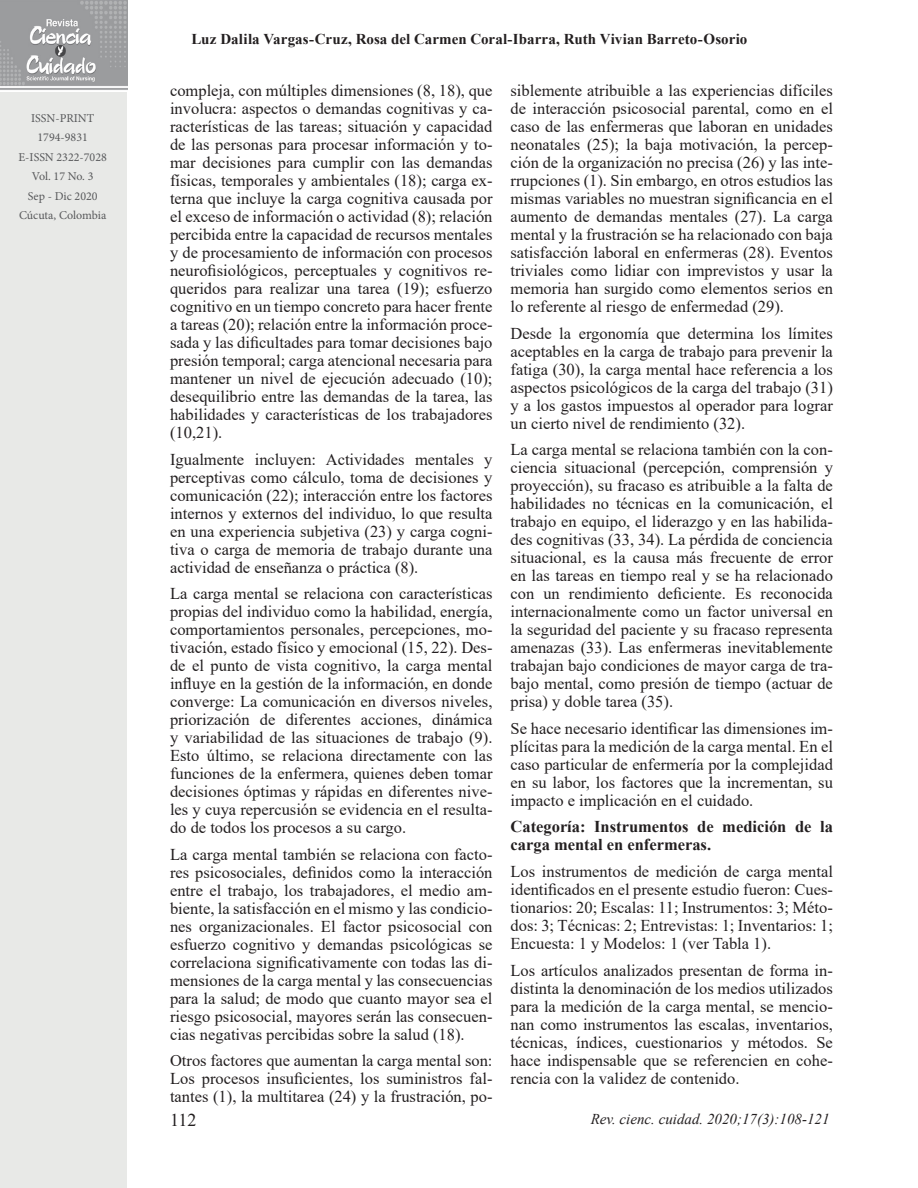
<style>
.page{position:relative;width:918px;height:1188px;background:#fff}
.page>*{position:absolute;margin:0;border:0;box-sizing:border-box;transform-origin:0 0}
.t1{font:18px "Times New Roman";color:#231f20}
.Párrafos{font:16.5px/18px "Times New Roman";color:#231f20;text-align:justify}
.Párrafos-2{font:700 16.5px/18px "Times New Roman";color:#231f20}
.Para_citar_este_arti{font:700 15px "Times New Roman";letter-spacing:.005em;color:#231f20}
.Pie_-_Abreviatura_de{font:italic 15px "Times New Roman";color:#231f20}
.t2{font:12px "Minion Pro";color:#57585a}
</style>
<div class="page">
<div style="left:0;top:91px;width:126px;height:1097px;background:#e8e9e7"></div>
<img style="left:0;top:0;width:128px;height:90px">
<p class="t2" style="left:31px;top:110px;width:65px">ISSN-PRINT</p>
<p class="t2" style="left:38px;top:129px;width:52px">1794-9831</p>
<p class="t2" style="left:19px;top:149px;width:90px">E-ISSN 2322-7028</p>
<p class="t2" style="left:32px;top:168px;width:63px">Vol. 17 No. 3</p>
<p class="t2" style="left:28px;top:188px;width:71px">Sep - Dic 2020</p>
<p class="t2" style="left:19px;top:207px;width:89px">Cúcuta, Colombia</p>
<p class="Para_citar_este_arti" style="left:191px;top:28px;width:558px">Luz Dalila Vargas-Cruz, Rosa del Carmen Coral-Ibarra, Ruth Vivian Barreto-Osorio</p>
<p class="Párrafos" style="left:170px;top:81px;width:324px">compleja, con múltiples dimensiones (8, 18), que involucra: aspectos o demandas cognitivas y ca&shy;racterísticas de las tareas; situación y capacidad de las personas para procesar información y to&shy;mar decisiones para cumplir con las demandas físicas, temporales y ambientales (18); carga ex&shy;terna que incluye la carga cognitiva causada por el exceso de información o actividad (8); relación percibida entre la capacidad de recursos mentales y de procesamiento de información con procesos neurofisiológicos, perceptuales y cognitivos re&shy;queridos para realizar una tarea (19); esfuerzo cognitivo en un tiempo concreto para hacer frente a tareas (20); relación entre la información proce&shy;sada y las dificultades para tomar decisiones bajo presión temporal; carga atencional necesaria para mantener un nivel de ejecución adecuado (10); desequilibrio entre las demandas de la tarea, las habilidades y características de los trabajadores (10,21).</p>
<p class="Párrafos" style="left:170px;top:450px;width:324px">Igualmente incluyen: Actividades mentales y perceptivas como cálculo, toma de decisiones y comunicación (22); interacción entre los factores internos y externos del individuo, lo que resulta en una experiencia subjetiva (23) y carga cogni&shy;tiva o carga de memoria de trabajo durante una actividad de enseñanza o práctica (8).</p>
<p class="Párrafos" style="left:170px;top:584px;width:324px">La carga mental se relaciona con características propias del individuo como la habilidad, energía, comportamientos personales, percepciones, mo&shy;tivación, estado físico y emocional (15, 22). Des&shy;de el punto de vista cognitivo, la carga mental influye en la gestión de la información, en donde converge: La comunicación en diversos niveles, priorización de diferentes acciones, dinámica y variabilidad de las situaciones de trabajo (9).<br>Esto último, se relaciona directamente con las funciones de la enfermera, quienes deben tomar decisiones óptimas y rápidas en diferentes nive&shy;les y cuya repercusión se evidencia en el resulta&shy;do de todos los procesos a su cargo.</p>
<p class="Párrafos" style="left:170px;top:845px;width:324px">La carga mental también se relaciona con facto&shy;res psicosociales, definidos como la interacción entre el trabajo, los trabajadores, el medio am&shy;biente, la satisfacción en el mismo y las condicio&shy;nes organizacionales. El factor psicosocial con esfuerzo cognitivo y demandas psicológicas se correlaciona significativamente con todas las di&shy;mensiones de la carga mental y las consecuencias para la salud; de modo que cuanto mayor sea el riesgo psicosocial, mayores serán las consecuen&shy;cias negativas percibidas sobre la salud (18).</p>
<p class="Párrafos" style="left:170px;top:1051px;width:324px">Otros factores que aumentan la carga mental son:<br>Los procesos insuficientes, los suministros fal&shy;tantes (1), la multitarea (24) y la frustración, po-</p>
<p class="t1" style="left:170px;top:1108px;width:28px">112</p>
<p class="Párrafos" style="left:511px;top:81px;width:324px">siblemente atribuible a las experiencias difíciles de interacción psicosocial parental, como en el caso de las enfermeras que laboran en unidades neonatales (25); la baja motivación, la percep&shy;ción de la organización no precisa (26) y las inte&shy;rrupciones (1). Sin embargo, en otros estudios las mismas variables no muestran significancia en el aumento de demandas mentales (27). La carga mental y la frustración se ha relacionado con baja satisfacción laboral en enfermeras (28). Eventos triviales como lidiar con imprevistos y usar la memoria han surgido como elementos serios en lo referente al riesgo de enfermedad (29).</p>
<p class="Párrafos" style="left:511px;top:324px;width:324px">Desde la ergonomía que determina los límites aceptables en la carga de trabajo para prevenir la fatiga (30), la carga mental hace referencia a los aspectos psicológicos de la carga del trabajo (31) y a los gastos impuestos al operador para lograr un cierto nivel de rendimiento (32).</p>
<p class="Párrafos" style="left:511px;top:440px;width:324px">La carga mental se relaciona también con la con&shy;ciencia situacional (percepción, comprensión y proyección), su fracaso es atribuible a la falta de habilidades no técnicas en la comunicación, el trabajo en equipo, el liderazgo y en las habilida&shy;des cognitivas (33, 34). La pérdida de conciencia situacional, es la causa más frecuente de error en las tareas en tiempo real y se ha relacionado con un rendimiento deficiente. Es reconocida internacionalmente como un factor universal en la seguridad del paciente y su fracaso representa amenazas (33). Las enfermeras inevitablemente trabajan bajo condiciones de mayor carga de tra&shy;bajo mental, como presión de tiempo (actuar de prisa) y doble tarea (35).</p>
<p class="Párrafos" style="left:511px;top:719px;width:324px">Se hace necesario identificar las dimensiones im&shy;plícitas para la medición de la carga mental. En el caso particular de enfermería por la complejidad en su labor, los factores que la incrementan, su impacto e implicación en el cuidado.</p>
<p class="Párrafos-2" style="left:511px;top:817px;width:324px">Categoría: Instrumentos de medición de la carga mental en enfermeras.</p>
<p class="Párrafos" style="left:511px;top:862px;width:324px">Los instrumentos de medición de carga mental identificados en el presente estudio fueron: Cues&shy;tionarios: 20; Escalas: 11; Instrumentos: 3; Méto&shy;dos: 3; Técnicas: 2; Entrevistas: 1; Inventarios: 1; Encuesta: 1 y Modelos: 1 (ver Tabla 1).</p>
<p class="Párrafos" style="left:511px;top:960px;width:324px">Los artículos analizados presentan de forma in&shy;distinta la denominación de los medios utilizados para la medición de la carga mental, se mencio&shy;nan como instrumentos las escalas, inventarios, técnicas, índices, cuestionarios y métodos. Se hace indispensable que se referencien en cohe&shy;rencia con la validez de contenido.</p>
<p class="Pie_-_Abreviatura_de" style="left:591px;top:1109px;width:240px">Rev. cienc. cuidad. 2020;17(3):108-121</p>
</div>
